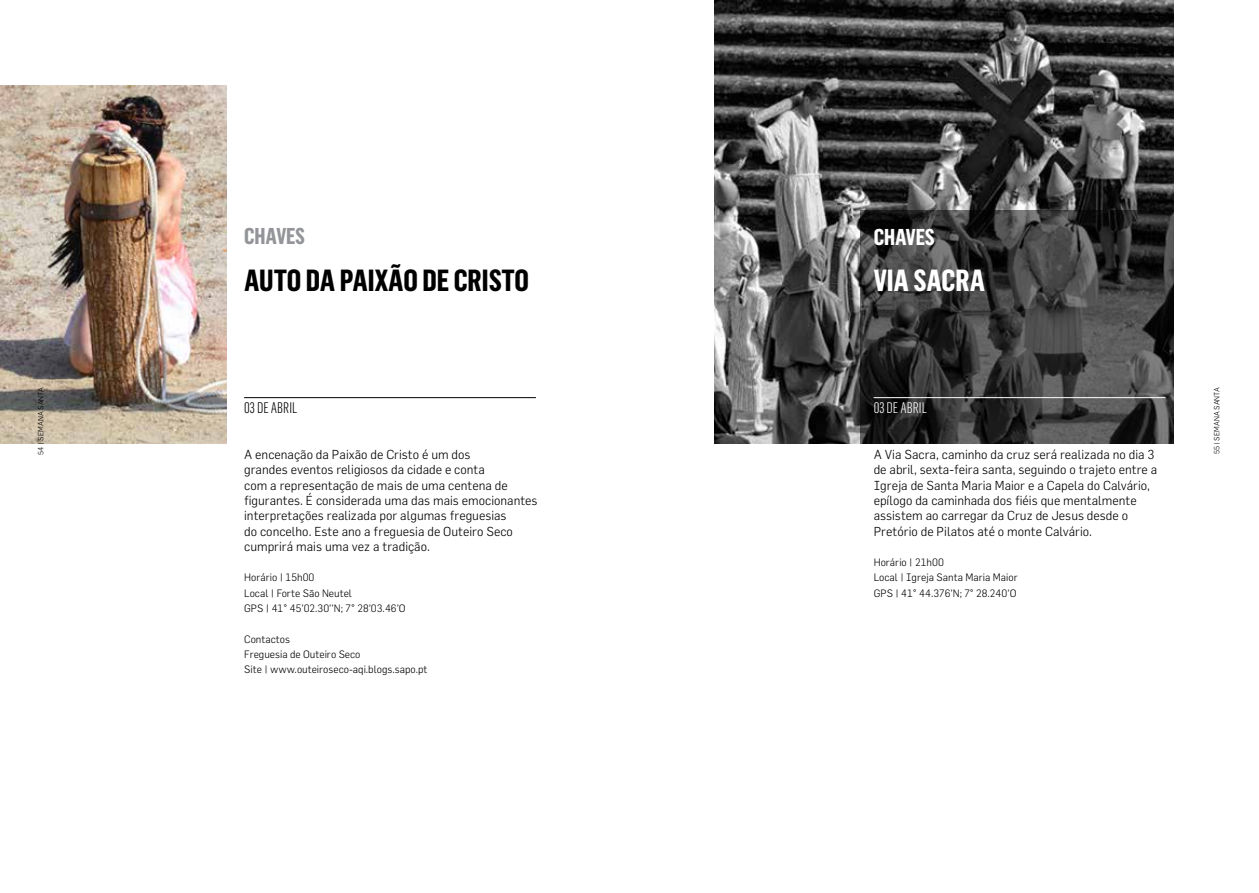
<style>
.page{position:relative;width:1259px;height:893px;background:#fff}
.page>*{position:absolute;margin:0;border:0;box-sizing:border-box;transform-origin:0 0}
.t1{font:700 30px "Flama Condensed";color:#000}
.t2{font:700 30px "Flama Condensed";color:#fff}
.t3{font:700 22.5px "Flama Condensed";color:#939598}
.t4{font:700 22.5px "Flama Condensed";color:#fff}
.t5{font:300 15px "Flama Condensed";color:#000}
.t6{font:300 15px "Flama Condensed";color:#fff}
.t7{font:300 12.75px/15.3px "Flama";color:#000}
.t8{font:300 10.5px/15.3px "Flama";color:#000}
.t9{font:300 7.5px "Flama";color:#000}
</style>
<div class="page">
<img style="left:714px;top:0;width:460px;height:444px">
<svg style="left:861px;top:210px;width:313px;height:234px;background:#3a3a3a"></svg>
<hr style="left:244px;top:397px;width:292px;height:1px;background:#000">
<hr style="left:873px;top:397px;width:292px;height:1px;background:#fff">
<img style="left:0;top:85px;width:226px;height:359px">
<p class="t9" style="left:36px;top:455px;width:69px;rotate:-90deg">54 | SEMANA SANTA</p>
<h2 class="t3" style="left:244px;top:222px;width:22px">CHAVES</h2>
<h1 class="t1" style="left:244px;top:261px;width:286px">AUTO DA PAIXÃO DE CRISTO</h1>
<p class="t5" style="left:244px;top:399px;width:55px">03 DE ABRIL</p>
<p class="t7" style="left:244px;top:447px;width:295px">A encenação da Paixão de Cristo é um dos<br>grandes eventos religiosos da cidade e conta<br>com a representação de mais de uma centena de figurantes. É considerada uma das mais emocionantes interpretações realizada por algumas freguesias<br>do concelho. Este ano a freguesia de Outeiro Seco cumprirá mais uma vez a tradição.</p>
<p class="t8" style="left:244px;top:570px;width:163px">Horário | 15h00<br>Local | Forte São Neutel<br>GPS | 41° 45’02.30’’N; 7° 28’03.46’O</p>
<p class="t8" style="left:244px;top:631px;width:185px">Contactos<br>Freguesia de Outeiro Seco<br>Site | www.outeiroseco-aqi.blogs.sapo.pt</p>
<h2 class="t4" style="left:873px;top:223px;width:22px">CHAVES</h2>
<h1 class="t2" style="left:873px;top:261px;width:97px">VIA SACRA</h1>
<p class="t6" style="left:873px;top:399px;width:55px">03 DE ABRIL</p>
<p class="t7" style="left:873px;top:447px;width:285px">A Via Sacra, caminho da cruz será realizada no dia 3 de abril, sexta-feira santa, seguindo o trajeto entre a Igreja de Santa Maria Maior e a Capela do Calvário, epílogo da caminhada dos fiéis que mentalmente assistem ao carregar da Cruz de Jesus desde o Pretório de Pilatos até o monte Calvário.</p>
<p class="t8" style="left:873px;top:554px;width:146px">Horário | 21h00<br>Local | Igreja Santa Maria Maior<br>GPS | 41° 44.376’N; 7° 28.240’O</p>
<p class="t9" style="left:1212px;top:454px;width:69px;rotate:-90deg">55 | SEMANA SANTA</p>
</div>
